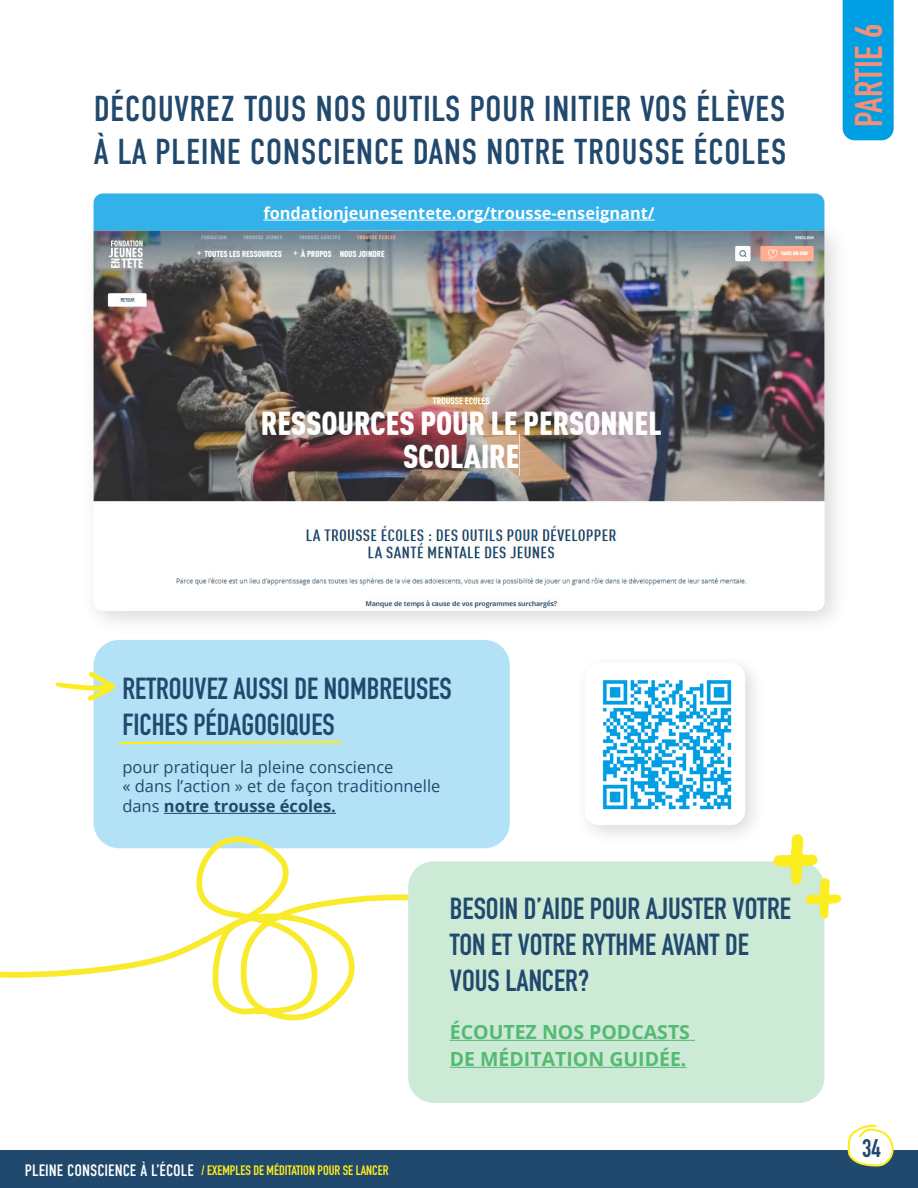
<style>
.page{position:relative;width:918px;height:1188px;background:#fff}
.page>*{position:absolute;margin:0;border:0;box-sizing:border-box;transform-origin:0 0}
.t1{font:700 38.1px "DIN Condensed";letter-spacing:.005em;color:#f58f78}
.t2{font:36px/43.2px "DIN Condensed";letter-spacing:.01em;color:#21496d}
.t3{font:700 30px/36px "DIN Condensed";color:#21496d}
.t4{font:700 25.05px "DIN Condensed";color:#21496d}
.t5{font:700 19.5px/27px "Open Sans";color:#54ba73}
.t6{font:16.5px/19.8px "Open Sans";color:#21496d}
.t7{font:700 16.35px "Open Sans";color:#fff}
.t8{font:700 13.5px "DIN Condensed";color:#fced1f}
.s1{font-weight:700}
.s2{font-weight:400;font-size:16.5px;color:#fff}
</style>
<div class="page">
<div style="left:0;top:1150px;width:918px;height:38px;background:#21496d"></div>
<svg style="left:847px;top:1124px;width:47px;height:43px"></svg>
<div style="left:94px;top:640px;width:416px;height:208px;background:#b3e2f7;border-radius:26px"></div>
<hr style="left:164px;top:813px;width:172px;height:1px;background:#21496d">
<svg style="left:0;top:835px;width:427px;height:186px"></svg>
<div style="left:843px;top:0;width:51px;height:140px;background:#009ee3"></div>
<div style="left:408px;top:861px;width:416px;height:242px;background:#ccead5;border-radius:26px"></div>
<hr style="left:450px;top:1040px;width:245px;height:1px;background:#54ba73">
<hr style="left:450px;top:1067px;width:237px;height:1px;background:#54ba73">
<div style="left:574px;top:652px;width:193px;height:194px;background:#000;opacity:.15"></div>
<div style="left:585px;top:663px;width:160px;height:162px;background:#fff;border-radius:15px"></div>
<img style="left:602px;top:680px;width:130px;height:130px">
<div style="left:80px;top:217px;width:770px;height:419px;background:#000;opacity:.15"></div>
<img style="left:94px;top:230px;width:730px;height:381px">
<svg style="left:774px;top:834px;width:67px;height:84px"></svg>
<svg style="left:119px;top:740px;width:223px;height:5px"></svg>
<svg style="left:56px;top:672px;width:60px;height:29px"></svg>
<div style="left:94px;top:193px;width:730px;height:37px;background:#33b1e9"></div>
<hr style="left:263px;top:220px;width:392px;height:1px;background:#fff">
<p class="t2" style="left:94px;top:88px;width:694px">DÉCOUVREZ TOUS NOS OUTILS POUR INITIER VOS ÉLÈVES<br>À LA PLEINE CONSCIENCE DANS NOTRE TROUSSE ÉCOLES</p>
<p class="t7" style="left:263px;top:201px;width:393px">fondationjeunesentete.org/trousse-enseignant/</p>
<p class="t1" style="left:843px;top:127px;width:105px;rotate:-90deg">PARTIE 6</p>
<p class="t3" style="left:122px;top:670px;width:331px">RETROUVEZ AUSSI DE NOMBREUSES<br>FICHES PÉDAGOGIQUES</p>
<p class="t6" style="left:122px;top:756px;width:320px">pour pratiquer la pleine conscience<br>« dans l’action » et de façon traditionnelle dans <span class="s1">notre trousse écoles.</span></p>
<p class="t8" style="left:25px;top:1161px;width:365px"><span class="s2">PLEINE CONSCIENCE À L’ÉCOLE</span> / EXEMPLES DE MÉDITATION POUR SE LANCER</p>
<p class="t3" style="left:450px;top:890px;width:343px">BESOIN D’AIDE POUR AJUSTER VOTRE<br>TON ET VOTRE RYTHME AVANT DE<br>VOUS LANCER?</p>
<p class="t5" style="left:450px;top:1018px;width:242px">ÉCOUTEZ NOS PODCASTS<br>DE MÉDITATION GUIDÉE.</p>
<p class="t4" style="left:862px;top:1132px;width:20px">34</p>
</div>
